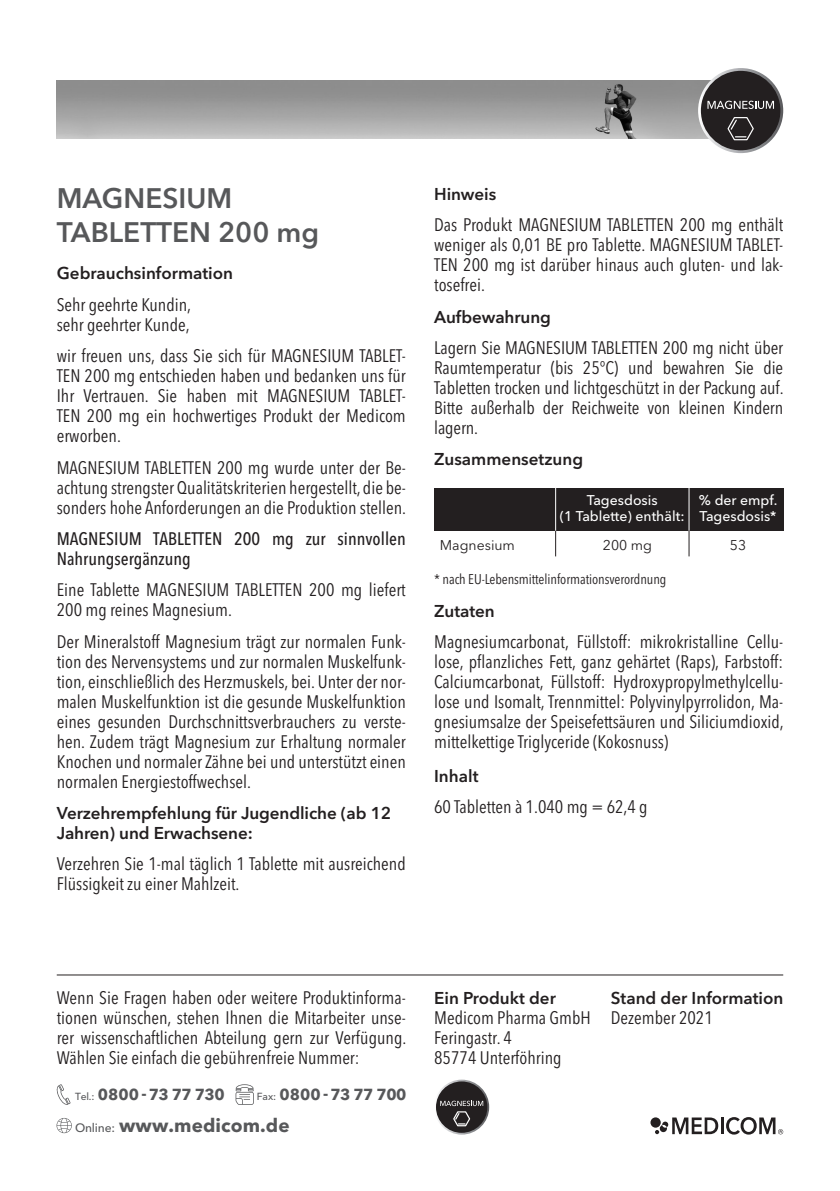
<style>
.page{position:relative;width:840px;height:1191px;background:#fff}
.page>*{position:absolute;margin:0;border:0;box-sizing:border-box;transform-origin:0 0}
.t1{font:600 28px/34px "Avenir Next LT Pro";color:#57585a}
.t2{font:700 18.8px "Avenir Next LT Pro";letter-spacing:.005em;color:#57585a}
.Texto_Avenir_9pt__10{font:condensed 18px/20px "Avenir Next LT Pro";color:#231f20;text-align:justify}
.Texto_Avenir_9pt__12{font:condensed 18px/20px "Avenir Next LT Pro";color:#231f20}
.Texto_Avenir_9pt__10-2{font:500 condensed 18px/20px "Avenir Next LT Pro";color:#231f20}
.Texto_Avenir_9pt__10-3{font:600 17px/20px "Avenir Next LT Pro";letter-spacing:-.005em;color:#231f20}
.t3{font:700 15.8px "Avenir Next LT Pro";letter-spacing:-.03em;color:#57585a}
.t4{font:500 14px/16px "Avenir Next LT Pro";color:#fff;text-align:center}
.Texto_Avenir_9pt__10-4{font:condensed 14px "Avenir Next LT Pro";letter-spacing:-.005em;color:#231f20}
.t5{font:14px "Avenir Next LT Pro";color:#231f20}
.s1{font-weight:500;font-size:10.2px}
.s2{font-weight:500;font-size:12px}
</style>
<div class="page">
<img style="left:57px;top:81px;width:651px;height:58px">
<svg style="left:697px;top:68px;width:85px;height:85px"></svg>
<div style="left:434px;top:488px;width:348px;height:43px;background:#231f20"></div>
<svg style="left:555px;top:531px;width:1px;height:25px"></svg>
<hr style="left:555px;top:488px;width:1px;height:43px;background:#fff">
<svg style="left:688px;top:531px;width:1px;height:25px"></svg>
<hr style="left:688px;top:488px;width:1px;height:43px;background:#fff">
<div style="left:700px;top:71px;width:80px;height:79px;background:#231f20;border-radius:50%"></div>
<svg style="left:707px;top:101px;width:66px;height:8px"></svg>
<svg style="left:727px;top:117px;width:27px;height:24px"></svg>
<hr style="left:57px;top:974px;width:725px;height:1px;background:#231f20">
<svg style="left:434px;top:1079px;width:55px;height:55px"></svg>
<div style="left:436px;top:1081px;width:51px;height:51px;background:#231f20;border-radius:50%"></div>
<svg style="left:440px;top:1100px;width:43px;height:27px"></svg>
<svg style="left:56px;top:1118px;width:16px;height:15px"></svg>
<svg style="left:56px;top:1084px;width:15px;height:20px"></svg>
<svg style="left:235px;top:1084px;width:18px;height:20px"></svg>
<svg style="left:650px;top:1117px;width:10px;height:10px"></svg>
<svg style="left:654px;top:1117px;width:63px;height:17px"></svg>
<hr style="left:720px;top:1117px;width:3px;height:17px;background:#231f20">
<svg style="left:726px;top:1117px;width:56px;height:17px"></svg>
<p class="t1" style="left:57px;top:181px;width:264px">MAGNESIUM<br>TABLETTEN 200 mg</p>
<p class="Texto_Avenir_9pt__10-3" style="left:57px;top:263px;width:178px">Gebrauchsinformation</p>
<p class="Texto_Avenir_9pt__10" style="left:57px;top:294px;width:136px">Sehr geehrte Kundin, sehr geehrter Kunde,</p>
<p class="Texto_Avenir_9pt__10" style="left:57px;top:346px;width:350px">wir freuen uns, dass Sie sich für MAGNESIUM TABLET-TEN 200 mg entschieden haben und bedanken uns für Ihr Vertrauen. Sie haben mit MAGNESIUM TABLET-TEN 200 mg ein hochwertiges Produkt der Medicom erworben.</p>
<p class="Texto_Avenir_9pt__10" style="left:57px;top:457px;width:351px">MAGNESIUM TABLETTEN 200 mg wurde unter der Be&shy;achtung strengster Qualitätskriterien hergestellt, die be&shy;sonders hohe Anforderungen an die Produktion stellen.</p>
<p class="Texto_Avenir_9pt__10-2" style="left:57px;top:528px;width:350px">MAGNESIUM TABLETTEN 200 mg zur sinnvollen<br>Nahrungsergänzung</p>
<p class="Texto_Avenir_9pt__10" style="left:57px;top:580px;width:350px">Eine Tablette MAGNESIUM TABLETTEN 200 mg liefert<br>200 mg reines Magnesium.</p>
<p class="Texto_Avenir_9pt__10" style="left:57px;top:631px;width:350px">Der Mineralstoff Magnesium trägt zur normalen Funk&shy;tion des Nervensystems und zur normalen Muskelfunk&shy;tion, einschließlich des Herzmuskels, bei. Unter der nor&shy;malen Muskelfunktion ist die gesunde Muskelfunktion eines gesunden Durchschnittsverbrauchers zu verste&shy;hen. Zudem trägt Magnesium zur Erhaltung normaler Knochen und normaler Zähne bei und unterstützt einen normalen Energiestoffwechsel.</p>
<p class="Texto_Avenir_9pt__10-3" style="left:57px;top:803px;width:336px">Verzehrempfehlung für Jugendliche (ab 12<br>Jahren) und Erwachsene:</p>
<p class="Texto_Avenir_9pt__12" style="left:57px;top:854px;width:350px">Verzehren Sie 1-mal täglich 1 Tablette mit ausreichend<br>Flüssigkeit zu einer Mahlzeit.</p>
<p class="Texto_Avenir_9pt__10-3" style="left:434px;top:184px;width:64px">Hinweis</p>
<p class="Texto_Avenir_9pt__10" style="left:434px;top:215px;width:350px">Das Produkt MAGNESIUM TABLETTEN 200 mg enthält weniger als 0,01 BE pro Tablette. MAGNESIUM TABLET-TEN 200 mg ist darüber hinaus auch gluten- und lak&shy;tosefrei.</p>
<p class="Texto_Avenir_9pt__10-3" style="left:434px;top:307px;width:118px">Aufbewahrung</p>
<p class="Texto_Avenir_9pt__10" style="left:434px;top:338px;width:351px">Lagern Sie MAGNESIUM TABLETTEN 200 mg nicht über Raumtemperatur (bis 25°C) und bewahren Sie die Tabletten trocken und lichtgeschützt in der Packung auf.<br>Bitte außerhalb der Reichweite von kleinen Kindern lagern.</p>
<p class="Texto_Avenir_9pt__10-3" style="left:434px;top:449px;width:150px">Zusammensetzung</p>
<p class="t4" style="left:559px;top:492px;width:126px">Tagesdosis<br>(1 Tablette) enthält:</p>
<p class="t4" style="left:698px;top:492px;width:80px;text-align:left">% der empf.<br>Tagesdosis*</p>
<p class="t5" style="left:439px;top:536px;width:77px">Magnesium</p>
<p class="t5" style="left:602px;top:536px;width:51px">200 mg</p>
<p class="t5" style="left:729px;top:536px;width:18px">53</p>
<p class="Texto_Avenir_9pt__10-4" style="left:434px;top:570px;width:234px">* nach EU-Lebensmittelinformationsverordnung</p>
<p class="Texto_Avenir_9pt__10-3" style="left:434px;top:601px;width:62px">Zutaten</p>
<p class="Texto_Avenir_9pt__10" style="left:434px;top:632px;width:351px">Magnesiumcarbonat, Füllstoff: mikrokristalline Cellu&shy;lose, pflanzliches Fett, ganz gehärtet (Raps), Farbstoff:<br>Calciumcarbonat, Füllstoff: Hydroxypropylmethylcellu&shy;lose und Isomalt, Trennmittel: Polyvinylpyrrolidon, Ma&shy;gnesiumsalze der Speisefettsäuren und Siliciumdioxid, mittelkettige Triglyceride (Kokosnuss)</p>
<p class="Texto_Avenir_9pt__10-3" style="left:434px;top:765px;width:46px">Inhalt</p>
<p class="Texto_Avenir_9pt__12" style="left:434px;top:796px;width:215px">60 Tabletten à 1.040 mg = 62,4 g</p>
<p class="Texto_Avenir_9pt__10" style="left:57px;top:988px;width:351px">Wenn Sie Fragen haben oder weitere Produktinforma&shy;tionen wünschen, stehen Ihnen die Mitarbeiter unse&shy;rer wissenschaftlichen Abteilung gern zur Verfügung.<br>Wählen Sie einfach die gebührenfreie Nummer:</p>
<p class="t3" style="left:75px;top:1085px;width:151px"><span class="s1">Tel.:</span> 0800 -73 77 730</p>
<p class="t2" style="left:75px;top:1113px;width:216px"><span class="s2">Online:</span> www.medicom.de</p>
<p class="t3" style="left:257px;top:1085px;width:151px"><span class="s1">Fax:</span> 0800 -73 77 700</p>
<p class="Texto_Avenir_9pt__10-3" style="left:434px;top:987px;width:123px">Ein Produkt der</p>
<p class="Texto_Avenir_9pt__10" style="left:434px;top:1008px;width:158px;text-align:left">Medicom Pharma GmbH<br>Feringastr. 4<br>85774 Unterföhring</p>
<p class="Texto_Avenir_9pt__10-3" style="left:610px;top:988px;width:174px">Stand der Information</p>
<p class="Texto_Avenir_9pt__10" style="left:610px;top:1008px;width:103px">Dezember 2021</p>
</div>
